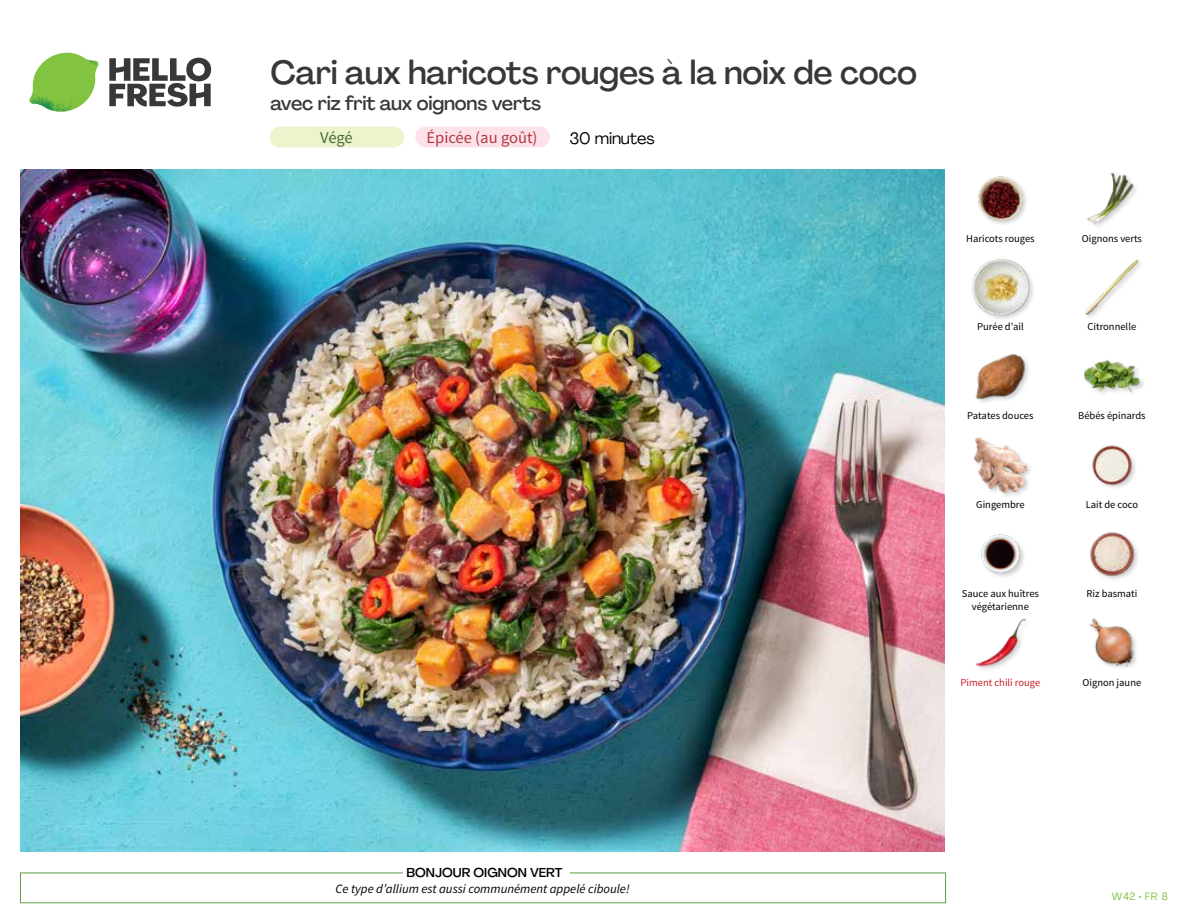
<style>
.page{position:relative;width:1188px;height:918px;background:#fff}
.page>*{position:absolute;margin:0;border:0;box-sizing:border-box;transform-origin:0 0}
.t1{font:500 33px "Agrandir";letter-spacing:-.01em;color:#383839}
.t2{font:500 19.5px "Agrandir";letter-spacing:-.01em;color:#383839}
.t3{font:16.5px "Source Sans Pro";color:#b33841}
.t4{font:16.5px "Agrandir";letter-spacing:-.01em;color:#000}
.t5{font:16.5px "Source Sans Pro";color:#476b32}
.t6{font:italic 12.75px "Source Sans Pro";color:#000}
.t7{font:500 12.75px "Agrandir";color:#000}
.t8{font:10.5px "Source Sans Pro";color:#000}
.t9{font:10.5px "Source Sans Pro";color:#c82027}
.t10{font:10.5px "Agrandir";color:#82c341}
</style>
<div class="page">
<div style="left:270px;top:127px;width:134px;height:20px;background:#edf3cd;border-radius:10px"></div>
<div style="left:415px;top:127px;width:135px;height:20px;background:#fce1e9;border-radius:10px"></div>
<svg style="left:109px;top:57px;width:102px;height:50px"></svg>
<svg style="left:34px;top:53px;width:62px;height:40px"></svg>
<img style="left:67px;top:53px;width:32px;height:26px">
<img style="left:33px;top:75px;width:59px;height:11px">
<img style="left:29px;top:79px;width:61px;height:33px">
<img style="left:65px;top:86px;width:27px;height:25px">
<div style="left:20px;top:873px;width:926px;height:30px;border:1px solid #609f43"></div>
<div style="left:403px;top:865px;width:167px;height:15px;background:#fff"></div>
<img style="left:21px;top:170px;width:924px;height:682px">
<img style="left:1089px;top:618px;width:48px;height:50px">
<img style="left:975px;top:618px;width:51px;height:52px">
<img style="left:1090px;top:532px;width:48px;height:47px">
<img style="left:981px;top:534px;width:43px;height:43px">
<img style="left:1092px;top:445px;width:43px;height:43px">
<div style="left:973px;top:436px;width:60px;height:63px;background:#000;opacity:.2"></div>
<img style="left:974px;top:436px;width:53px;height:58px">
<div style="left:1083px;top:359px;width:64px;height:40px;background:#000;opacity:.2"></div>
<img style="left:1083px;top:359px;width:58px;height:40px">
<img style="left:975px;top:354px;width:54px;height:48px">
<img style="left:1085px;top:259px;width:56px;height:57px">
<div style="left:971px;top:258px;width:64px;height:64px;background:#000;opacity:.2"></div>
<img style="left:972px;top:259px;width:57px;height:57px">
<img style="left:1087px;top:172px;width:49px;height:54px">
<img style="left:978px;top:176px;width:49px;height:48px">
<h1 class="t1" style="left:271px;top:52px;width:648px">Cari aux haricots rouges à la noix de coco</h1>
<h2 class="t2" style="left:271px;top:91px;width:272px">avec riz frit aux oignons verts</h2>
<h3 class="t3" style="left:427px;top:128px;width:113px">Épicée (au goût)</h3>
<h3 class="t5" style="left:320px;top:128px;width:34px">Végé</h3>
<h3 class="t4" style="left:569px;top:128px;width:87px">30 minutes</h3>
<p class="t8" style="left:966px;top:232px;width:70px">Haricots rouges</p>
<p class="t8" style="left:1082px;top:232px;width:62px">Oignons verts</p>
<p class="t8" style="left:977px;top:320px;width:48px">Purée d’ail</p>
<p class="t8" style="left:1088px;top:320px;width:50px">Citronnelle</p>
<p class="t8" style="left:967px;top:409px;width:68px">Patates douces</p>
<p class="t8" style="left:1078px;top:409px;width:69px">Bébés épinards</p>
<p class="t8" style="left:976px;top:498px;width:50px">Gingembre</p>
<p class="t8" style="left:1086px;top:498px;width:54px">Lait de coco</p>
<p class="t8" style="left:962px;top:587px;width:79px">Sauce aux huîtres</p>
<p class="t8" style="left:1086px;top:587px;width:52px">Riz basmati</p>
<p class="t8" style="left:972px;top:600px;width:59px">végétarienne</p>
<p class="t9" style="left:961px;top:676px;width:81px">Piment chili rouge</p>
<p class="t8" style="left:1083px;top:676px;width:60px">Oignon jaune</p>
<p class="t7" style="left:407px;top:864px;width:157px">BONJOUR OIGNON VERT</p>
<p class="t6" style="left:335px;top:881px;width:296px">Ce type d’allium est aussi communément appelé ciboule!</p>
<p class="t10" style="left:1112px;top:890px;width:57px">W42 • FR 8</p>
</div>
